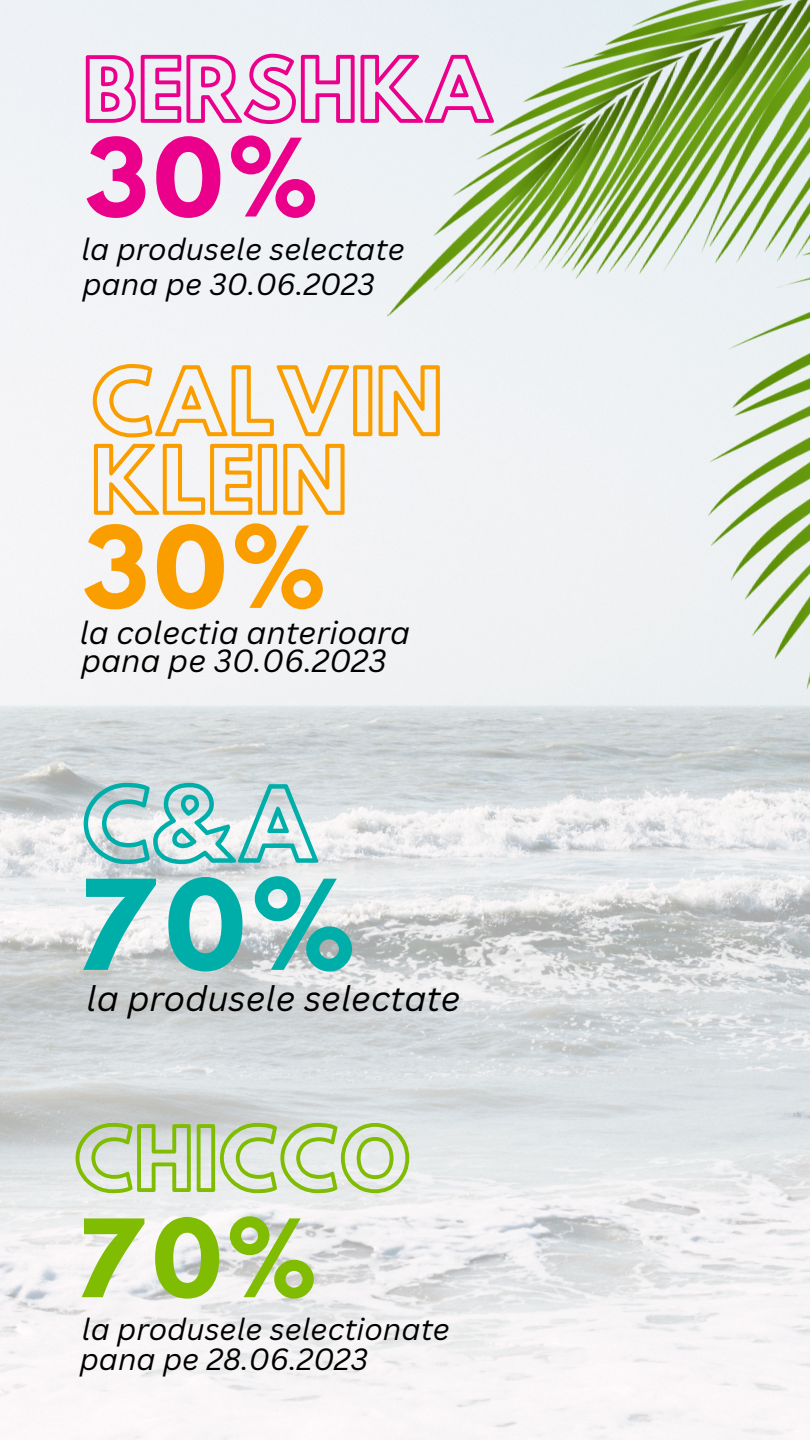
<style>
.page{position:relative;width:810px;height:1440px;background:#fff}
.page>*{position:absolute;margin:0;border:0;box-sizing:border-box;transform-origin:0 0}
.t1{font:110.5px "Hussar Bd";color:#00aea9}
.t2{font:99.8px "Hussar Bd";color:#fa9e00}
.t3{font:95.6px "Hussar Bd";color:#eb008b}
.t4{font:95.5px "Hussar Bd";color:#7fbc02}
.t5{font:89.8px "Hussar Ekologiczne 1";color:#00aea9}
.t6{font:81.1px/78.6px "Hussar Ekologiczne 1";color:#fa9e00}
.t7{font:77.7px "Hussar Ekologiczne 1";color:#eb008b}
.t8{font:77.6px "Hussar Ekologiczne 1";color:#7fbc02}
.t9{font:italic 34.5px "Canva Sans";color:#000}
.t10{font:italic 31.2px "Canva Sans";color:#000}
.t11{font:italic 29.9px "Canva Sans";color:#000}
.t12{font:italic 29.8px "Canva Sans";color:#000}
</style>
<div class="page">
<img style="left:0;top:0;width:810px;height:1440px">
<img style="left:334px;top:0;width:476px;height:748px">
<p class="t7" style="left:83px;top:59px;width:413px">BERSHKA</p>
<p class="t3" style="left:82px;top:130px;width:240px">30%</p>
<p class="t11" style="left:81px;top:228px;width:325px">la produsele selectate</p>
<p class="t11" style="left:82px;top:263px;width:294px">pana pe 30.06.2023</p>
<p class="t6" style="left:91px;top:371px;width:354px">CALVIN<br>KLEIN</p>
<p class="t2" style="left:79px;top:518px;width:250px">30%</p>
<p class="t10" style="left:81px;top:638px;width:307px">pana pe 30.06.2023</p>
<p class="t10" style="left:80px;top:611px;width:332px">la colectia anterioara</p>
<p class="t5" style="left:82px;top:789px;width:239px">C&amp;A</p>
<p class="t1" style="left:78px;top:870px;width:282px">70%</p>
<p class="t9" style="left:87px;top:974px;width:376px">la produsele selectate</p>
<p class="t8" style="left:74px;top:1128px;width:339px">CHICCO</p>
<p class="t4" style="left:77px;top:1211px;width:243px">70%</p>
<p class="t12" style="left:82px;top:1309px;width:370px">la produsele selectionate</p>
<p class="t12" style="left:80px;top:1338px;width:290px">pana pe 28.06.2023</p>
</div>
